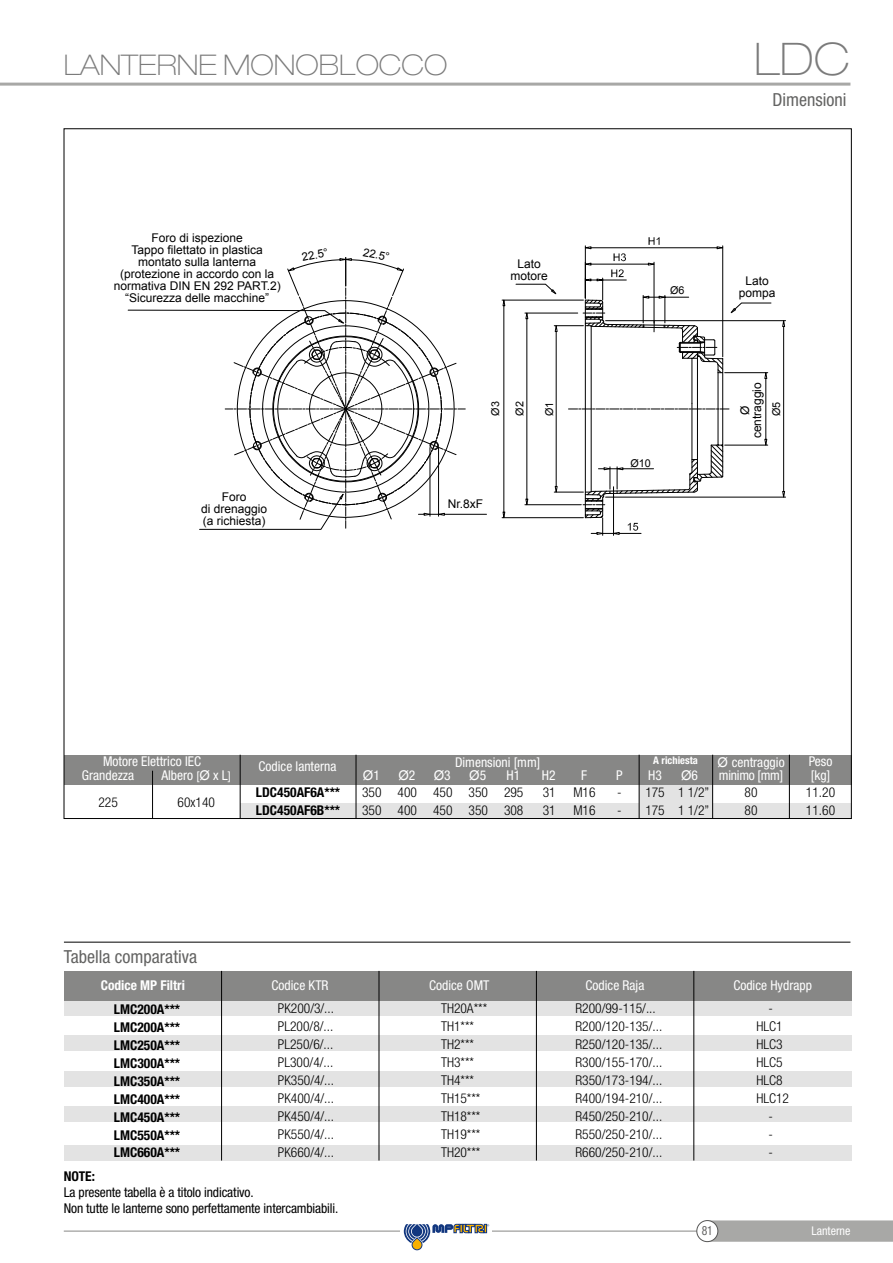
<style>
.page{position:relative;width:893px;height:1263px;background:#fff}
.page>*{position:absolute;margin:0;border:0;box-sizing:border-box;transform-origin:0 0}
.t1{font:100 expanded 45px "Helvetica Neue LT Std";color:#7b7b7b}
.t2{font:100 expanded 28.5px "Helvetica Neue LT Std";color:#7b7b7b}
.t3{font:condensed 18px "Helvetica Neue LT Std";color:#636362}
.t4{font:300 condensed 13.5px/18px "Helvetica Neue LT Std";color:#000}
.t5{font:condensed 13.5px/13.5px "Helvetica Neue LT Std";color:#fff}
.t6{font:700 condensed 13.5px/18px "Helvetica Neue LT Std";color:#000}
.t7{font:condensed 13.5px/16.2px "Helvetica Neue LT Std";letter-spacing:-.01em;color:#000}
.t8{font:700 condensed 13.5px "Helvetica Neue LT Std";color:#fff}
.t9{font:13.5px "Arial";color:#fff}
.t10{font:condensed 12.75px "Helvetica Neue LT Std";color:#636362;scale:.92 1}
.t11{font:12px/12px "Arial";color:#000;text-align:center}
.t12{font:condensed 12px "Helvetica Neue LT Std";color:#fff}
.t13{font:11.4px "Arial";color:#000}
.t14{font:10.8px "Arial";color:#000}
.t15{font:700 condensed 10.5px "Helvetica Neue LT Std";color:#fff}
.s1{font-size:12px}
.s2{font-family:"Arial";font-stretch:normal}
.s3{font-weight:300;color:#000}
.s4{font-family:"Helvetica Neue LT Std";font-stretch:condensed}
</style>
<div class="page">
<hr style="left:444px;top:514px;width:42px;height:1px;background:#000">
<hr style="left:606px;top:320px;width:180px;height:1px;background:#000">
<hr style="left:606px;top:497px;width:180px;height:1px;background:#000">
<hr style="left:783px;top:326px;width:1px;height:165px;background:#000">
<svg style="left:782px;top:320px;width:3px;height:7px"></svg>
<svg style="left:782px;top:491px;width:3px;height:7px"></svg>
<hr style="left:502px;top:300px;width:81px;height:1px;background:#000">
<hr style="left:502px;top:517px;width:81px;height:1px;background:#000">
<hr style="left:504px;top:306px;width:1px;height:206px;background:#000">
<svg style="left:503px;top:299px;width:2px;height:7px"></svg>
<svg style="left:503px;top:512px;width:2px;height:7px"></svg>
<svg style="left:516px;top:237px;width:255px;height:298px"></svg>
<div style="left:64px;top:755px;width:788px;height:29px;background:#878786"></div>
<div style="left:240px;top:803px;width:611px;height:15px;background:#e3e3e3"></div>
<hr style="left:152px;top:771px;width:1px;height:47px;background:#000">
<hr style="left:240px;top:755px;width:1px;height:64px;background:#000">
<hr style="left:789px;top:755px;width:1px;height:64px;background:#000">
<hr style="left:356px;top:755px;width:1px;height:64px;background:#000">
<div style="left:639px;top:785px;width:73px;height:33px;background:#e3e3e3"></div>
<div style="left:64px;top:1145px;width:787px;height:15px;background:#e3e3e3"></div>
<div style="left:64px;top:1071px;width:787px;height:16px;background:#e3e3e3"></div>
<div style="left:64px;top:1107px;width:787px;height:15px;background:#e3e3e3"></div>
<div style="left:64px;top:1035px;width:787px;height:15px;background:#e3e3e3"></div>
<div style="left:64px;top:1000px;width:787px;height:15px;background:#e3e3e3"></div>
<div style="left:64px;top:971px;width:787px;height:30px;background:#878786"></div>
<hr style="left:221px;top:971px;width:1px;height:189px;background:#000">
<hr style="left:379px;top:971px;width:1px;height:189px;background:#000">
<hr style="left:64px;top:942px;width:786px;height:1px;background:#000">
<hr style="left:536px;top:971px;width:1px;height:189px;background:#000">
<hr style="left:694px;top:971px;width:1px;height:189px;background:#000">
<hr style="left:639px;top:755px;width:1px;height:64px;background:#000">
<svg style="left:128px;top:257px;width:337px;height:273px"></svg>
<hr style="left:712px;top:755px;width:1px;height:64px;background:#000">
<hr style="left:0;top:83px;width:850px;height:3px;background:#a8a8a6">
<hr style="left:64px;top:1231px;width:641px;height:1px;background:#878786">
<svg style="left:703px;top:1220px;width:190px;height:22px;background:#aaaaa8"></svg>
<div style="left:697px;top:1220px;width:21px;height:21px;background:#fff;border-radius:50%"></div>
<div style="left:697px;top:1220px;width:21px;height:22px;border:1px solid #565655;border-radius:50%"></div>
<svg style="left:404px;top:1224px;width:85px;height:26px"></svg>
<h2 class="t2" style="left:64px;top:48px;width:385px">LANTERNE MONOBLOCCO</h2>
<h1 class="t1" style="left:754px;top:32px;width:97px">LDC</h1>
<h3 class="t3" style="left:772px;top:89px;width:75px">Dimensioni</h3>
<p class="t11" style="left:114px;top:232px;width:168px">Foro di ispezione<br>Tappo filettato in plastica montato sulla lanterna (protezione in accordo con la normativa DIN EN 292 PART.2) “Sicurezza delle macchine”</p>
<p class="t13" style="left:300px;top:250px;width:28px;rotate:-12deg">22.5°</p>
<p class="t13" style="left:365px;top:244px;width:28px;rotate:12deg">22.5°</p>
<p class="t11" style="left:201px;top:491px;width:68px">Foro<br>di drenaggio (a richiesta)</p>
<p class="t11" style="left:511px;top:258px;width:39px">Lato motore</p>
<p class="t14" style="left:670px;top:283px;width:16px">Ø6</p>
<p class="t11" style="left:739px;top:275px;width:38px">Lato pompa</p>
<p class="t14" style="left:488px;top:416px;width:16px;rotate:-90deg">Ø3</p>
<p class="t14" style="left:513px;top:416px;width:16px;rotate:-90deg">Ø2</p>
<p class="t11" style="left:448px;top:498px;width:37px">Nr.8xF</p>
<p class="t11" style="left:739px;top:438px;width:58px;rotate:-90deg">Ø centraggio</p>
<p class="t14" style="left:542px;top:416px;width:16px;rotate:-90deg">Ø1</p>
<p class="t14" style="left:769px;top:416px;width:16px;rotate:-90deg">Ø5</p>
<p class="t14" style="left:630px;top:456px;width:22px">Ø10</p>
<p class="t5" style="left:103px;top:755px;width:99px">Motore Elettrico IEC</p>
<p class="t4" style="left:98px;top:793px;width:21px">225</p>
<p class="t5" style="left:82px;top:769px;width:54px">Grandezza</p>
<p class="t5" style="left:161px;top:762px;width:71px;line-height:26.5px;text-align:center">Albero <span class="s1">[</span><span class="s2">Ø</span> x L<span class="s1">]<br></span><span class="s3">60x140</span></p>
<p class="t5" style="left:455px;top:755px;width:87px">Dimensioni [mm]</p>
<p class="t5" style="left:717px;top:755px;width:69px"><span class="s2">Ø</span> centraggio minimo [mm]</p>
<p class="t4" style="left:744px;top:783px;width:14px">80<br>80</p>
<p class="t15" style="left:653px;top:754px;width:46px">A richiesta</p>
<p class="t5" style="left:809px;top:755px;width:25px">Peso [kg]</p>
<p class="t5" style="left:259px;top:759px;width:79px">Codice lanterna</p>
<p class="t9" style="left:363px;top:766px;width:18px">Ø<span class="s4">1</span></p>
<p class="t9" style="left:398px;top:766px;width:18px">Ø<span class="s4">2</span></p>
<p class="t9" style="left:434px;top:766px;width:18px">Ø<span class="s4">3</span></p>
<p class="t9" style="left:469px;top:766px;width:18px">Ø<span class="s4">5</span></p>
<p class="t9" style="left:681px;top:766px;width:18px">Ø<span class="s4">6</span></p>
<p class="t5" style="left:506px;top:769px;width:15px">H1</p>
<p class="t5" style="left:542px;top:769px;width:15px">H2</p>
<p class="t5" style="left:581px;top:769px;width:7px">F</p>
<p class="t5" style="left:648px;top:769px;width:15px">H3</p>
<p class="t5" style="left:616px;top:769px;width:8px">P</p>
<p class="t6" style="left:256px;top:783px;width:86px">LDC450AF6A***<br>LDC450AF6B***</p>
<p class="t4" style="left:806px;top:783px;width:31px">11.20<br>11.60</p>
<p class="t4" style="left:678px;top:783px;width:33px">1 1/2”<br>1 1/2”</p>
<p class="t4" style="left:362px;top:783px;width:21px">350<br>350</p>
<p class="t4" style="left:398px;top:783px;width:21px">400<br>400</p>
<p class="t4" style="left:433px;top:783px;width:21px">450<br>450</p>
<p class="t4" style="left:504px;top:783px;width:21px">295<br>308</p>
<p class="t4" style="left:543px;top:783px;width:14px">31<br>31</p>
<p class="t4" style="left:573px;top:783px;width:24px">M16<br>M16</p>
<p class="t4" style="left:645px;top:783px;width:21px">175<br>175</p>
<p class="t4" style="left:469px;top:783px;width:21px">350<br>350</p>
<p class="t4" style="left:617px;top:783px;width:6px">- -</p>
<h3 class="t3" style="left:64px;top:946px;width:135px">Tabella comparativa</h3>
<p class="t8" style="left:101px;top:977px;width:86px">Codice MP Filtri</p>
<p class="t5" style="left:272px;top:978px;width:58px">Codice KTR</p>
<p class="t5" style="left:429px;top:978px;width:62px">Codice OMT</p>
<p class="t5" style="left:586px;top:978px;width:60px">Codice Raja</p>
<p class="t5" style="left:733px;top:978px;width:80px">Codice Hydrapp</p>
<p class="t4" style="left:278px;top:999px;width:58px;text-align:justify">PK200/3/...<br>PL200/8/...<br>PL250/6/...<br>PL300/4/...<br>PK350/4/...<br>PK400/4/...<br>PK450/4/...<br>PK550/4/...<br>PK660/4/...</p>
<p class="t4" style="left:441px;top:999px;width:48px">TH20A***<br>TH1***<br>TH2***<br>TH3***<br>TH4***<br>TH15***<br>TH18***<br>TH19***<br>TH20***</p>
<p class="t4" style="left:756px;top:999px;width:34px;text-align:center">-<br>HLC1<br>HLC3<br>HLC5<br>HLC8<br>HLC12 -<br>-<br>-</p>
<p class="t4" style="left:575px;top:999px;width:88px">R200/99-115/...<br>R200/120-135/...<br>R250/120-135/...<br>R300/155-170/...<br>R350/173-194/...<br>R400/194-210/...<br>R450/250-210/...<br>R550/250-210/...<br>R660/250-210/...</p>
<p class="t6" style="left:114px;top:999px;width:68px;text-align:justify">LMC200A*** LMC200A*** LMC250A*** LMC300A*** LMC350A*** LMC400A*** LMC450A*** LMC550A*** LMC660A***</p>
<p class="t6" style="left:64px;top:1167px;width:33px">NOTE:</p>
<p class="t7" style="left:64px;top:1184px;width:276px">La presente tabella è a titolo indicativo.<br>Non tutte le lanterne sono perfettamente intercambiabili.</p>
<p class="t10" style="left:702px;top:1223px;width:14px">81</p>
<p class="t12" style="left:811px;top:1223px;width:41px">Lanterne</p>
</div>
